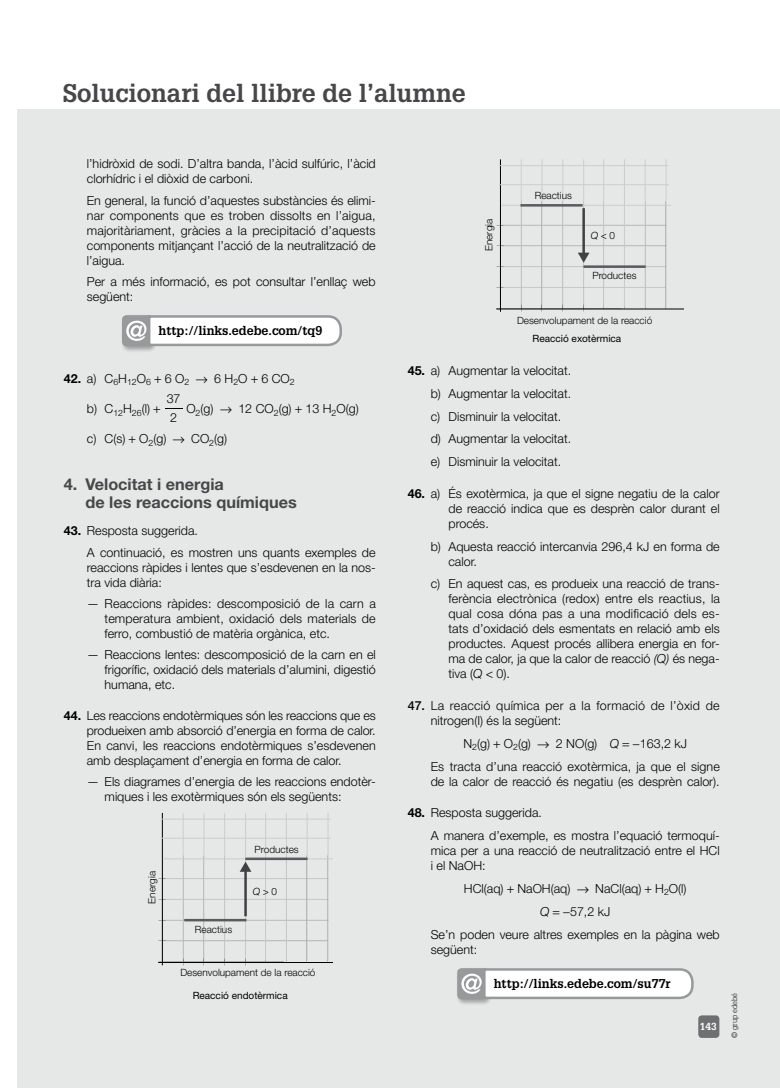
<style>
.page{position:relative;width:780px;height:1088px;background:#fff}
.page>*{position:absolute;margin:0;border:0;box-sizing:border-box;transform-origin:0 0}
.t1{font:700 25px "Glypha LT Std";color:#474749}
.t2{font:700 16.25px/18.8px "Helvetica Neue LT Std";color:#474749}
.t3{font:300 12.5px/15px "Helvetica Neue LT Std";color:#000}
.t4{font:300 12.5px/15px "Helvetica Neue LT Std";letter-spacing:.02em;color:#000}
.t5{font:700 12.5px "Glypha LT Std";color:#000}
.t6{font:300 10px "Helvetica Neue LT Std";color:#000}
.t7{font:10px "Helvetica Neue LT Std";color:#000}
.t8{font:italic 300 10px "Helvetica Neue LT Std";color:#000}
.t9{font:700 10px "Glypha LT Std";color:#fff}
.t10{font:300 7.5px "Glypha LT Std";color:#000}
.s1{font-weight:700}
.s2{font-style:normal}
.s3{font-style:italic}
.s4{font-weight:500}
</style>
<div class="page">
<div style="left:18px;top:110px;width:762px;height:978px;background:#e6e7e7"></div>
<div style="left:121px;top:314px;width:36px;height:39px;background:#000;opacity:.3"></div>
<svg style="left:122px;top:314px;width:220px;height:33px"></svg>
<hr style="left:158px;top:962px;width:174px;height:1px;background:#000">
<hr style="left:162px;top:813px;width:1px;height:152px;background:#000">
<hr style="left:163px;top:878px;width:82px;height:1px;background:#cdcdcf">
<hr style="left:163px;top:899px;width:82px;height:1px;background:#cdcdcf">
<hr style="left:163px;top:920px;width:82px;height:1px;background:#cdcdcf">
<hr style="left:163px;top:941px;width:82px;height:1px;background:#cdcdcf">
<hr style="left:183px;top:813px;width:1px;height:147px;background:#cdcdcf">
<hr style="left:204px;top:813px;width:1px;height:147px;background:#cdcdcf">
<hr style="left:224px;top:813px;width:1px;height:147px;background:#cdcdcf">
<hr style="left:245px;top:813px;width:1px;height:147px;background:#cdcdcf">
<hr style="left:246px;top:878px;width:82px;height:1px;background:#cdcdcf">
<hr style="left:246px;top:899px;width:82px;height:1px;background:#cdcdcf">
<hr style="left:246px;top:920px;width:82px;height:1px;background:#cdcdcf">
<hr style="left:245px;top:941px;width:83px;height:1px;background:#cdcdcf">
<hr style="left:265px;top:813px;width:1px;height:147px;background:#cdcdcf">
<hr style="left:286px;top:813px;width:1px;height:147px;background:#cdcdcf">
<hr style="left:307px;top:813px;width:1px;height:147px;background:#cdcdcf">
<hr style="left:328px;top:813px;width:1px;height:147px;background:#cdcdcf">
<hr style="left:163px;top:858px;width:169px;height:1px;background:#cdcdcf">
<hr style="left:161px;top:838px;width:170px;height:1px;background:#cdcdcf">
<hr style="left:161px;top:819px;width:169px;height:1px;background:#cdcdcf">
<hr style="left:184px;top:919px;width:62px;height:2px;background:#595a5c">
<hr style="left:245px;top:857px;width:62px;height:3px;background:#595a5c">
<hr style="left:244px;top:870px;width:3px;height:46px;background:#414143">
<svg style="left:240px;top:861px;width:11px;height:11px"></svg>
<hr style="left:496px;top:308px;width:187px;height:1px;background:#000">
<hr style="left:500px;top:159px;width:1px;height:153px;background:#000">
<hr style="left:501px;top:225px;width:82px;height:1px;background:#cdcdcf">
<hr style="left:501px;top:246px;width:82px;height:1px;background:#cdcdcf">
<hr style="left:501px;top:266px;width:82px;height:1px;background:#cdcdcf">
<hr style="left:501px;top:287px;width:82px;height:1px;background:#cdcdcf">
<hr style="left:521px;top:159px;width:1px;height:148px;background:#cdcdcf">
<hr style="left:541px;top:159px;width:1px;height:148px;background:#cdcdcf">
<hr style="left:562px;top:159px;width:1px;height:148px;background:#cdcdcf">
<hr style="left:583px;top:159px;width:1px;height:148px;background:#cdcdcf">
<hr style="left:584px;top:225px;width:82px;height:1px;background:#cdcdcf">
<hr style="left:584px;top:246px;width:82px;height:1px;background:#cdcdcf">
<hr style="left:584px;top:266px;width:82px;height:1px;background:#cdcdcf">
<hr style="left:583px;top:287px;width:82px;height:1px;background:#cdcdcf">
<hr style="left:603px;top:159px;width:1px;height:148px;background:#cdcdcf">
<hr style="left:624px;top:159px;width:1px;height:148px;background:#cdcdcf">
<hr style="left:645px;top:159px;width:1px;height:148px;background:#cdcdcf">
<hr style="left:665px;top:159px;width:1px;height:148px;background:#cdcdcf">
<hr style="left:501px;top:205px;width:169px;height:1px;background:#cdcdcf">
<hr style="left:499px;top:184px;width:170px;height:1px;background:#cdcdcf">
<hr style="left:498px;top:165px;width:170px;height:1px;background:#cdcdcf">
<hr style="left:520px;top:204px;width:62px;height:3px;background:#595a5c">
<hr style="left:583px;top:265px;width:62px;height:3px;background:#595a5c">
<hr style="left:582px;top:208px;width:3px;height:46px;background:#414143">
<svg style="left:578px;top:253px;width:11px;height:10px"></svg>
<div style="left:456px;top:967px;width:36px;height:39px;background:#000;opacity:.3"></div>
<svg style="left:457px;top:967px;width:237px;height:33px"></svg>
<div style="left:698px;top:1015px;width:21px;height:23px;background:#6e6f71;border-radius:4px"></div>
<svg style="left:165px;top:408px;width:17px;height:1px"></svg>
<h1 class="t1" style="left:63px;top:77px;width:404px">Solucionari del llibre de l’alumne</h1>
<p class="t3" style="left:87px;top:156px;width:290px">l’hidròxid de sodi. D’altra banda, l’àcid sulfúric, l’àcid clorhídric i el diòxid de carboni.</p>
<p class="t3" style="left:87px;top:193px;width:290px;text-align:justify">En general, la funció d’aquestes substàncies és elimi&shy;nar components que es troben dissolts en l’aigua, majoritàriament, gràcies a la precipitació d’aquests components mitjançant l’acció de la neutralització de l’aigua.</p>
<p class="t3" style="left:87px;top:274px;width:290px">Per a més informació, es pot consultar l’enllaç web següent:</p>
<p class="t5" style="left:158px;top:323px;width:165px">http://links.edebe.com/tq9</p>
<p class="t3" style="left:64px;top:371px;width:232px"><span class="s1">42.</span> a) C<sub>6</sub>H<sub>12</sub>O<sub>6</sub> 6 O<sub>2</sub> → 6 H<sub>2</sub>O 6 CO<sub>2</sub></p>
<p class="t3" style="left:87px;top:401px;width:65px">b) C<sub>12</sub>H<sub>26</sub>(l)</p>
<p class="t3" style="left:167px;top:389px;width:15px;line-height:19px">37<br>2</p>
<p class="t3" style="left:186px;top:401px;width:174px">O<sub>2</sub>(g) → 12 CO<sub>2</sub>(g) 13 H<sub>2</sub>O(g)</p>
<p class="t3" style="left:87px;top:431px;width:142px">c) C(s) O<sub>2</sub>(g) → CO<sub>2</sub>(g)</p>
<h2 class="t2" style="left:85px;top:474px;width:213px;text-indent:-22px">4. Velocitat i energia<br>de les reaccions químiques</h2>
<p class="t3" style="left:87px;top:520px;width:290px;line-height:21.4px;text-indent:-23px"><span class="s1">43.</span> Resposta suggerida.<br>A continuació, es mostren uns quants exemples de</p>
<p class="t3" style="left:87px;top:559px;width:290px">reaccions ràpides i lentes que s’esdevenen en la nos&shy;tra vida diària:</p>
<p class="t3" style="left:105px;top:596px;width:273px;text-align:justify;text-indent:-18px">— Reaccions ràpides: descomposició de la carn a temperatura ambient, oxidació dels materials de ferro, combustió de matèria orgànica, etc.</p>
<p class="t3" style="left:105px;top:647px;width:273px;text-align:justify;text-indent:-18px">— Reaccions lentes: descomposició de la carn en el frigorífic, oxidació dels materials d’alumini, digestió humana, etc.</p>
<p class="t3" style="left:87px;top:707px;width:290px;text-align:justify;text-indent:-23px"><span class="s1">44.</span> Les reaccions endotèrmiques són les reaccions que es produeixen amb absorció d’energia en forma de calor.<br>En canvi, les reaccions endotèrmiques s’esdevenen amb desplaçament d’energia en forma de calor.</p>
<p class="t3" style="left:105px;top:774px;width:273px;text-indent:-18px">— Els diagrames d’energia de les reaccions endotèr&shy;miques i les exotèrmiques són els següents:</p>
<p class="t6" style="left:146px;top:903px;width:34px;rotate:-90deg">Energia</p>
<p class="t6" style="left:254px;top:843px;width:46px">Productes</p>
<p class="t6" style="left:195px;top:923px;width:39px">Reactius</p>
<p class="t8" style="left:253px;top:886px;width:26px">Q <span class="s2">0</span></p>
<p class="t6" style="left:180px;top:966px;width:137px">Desenvolupament de la reacció</p>
<p class="t7" style="left:193px;top:990px;width:97px">Reacció endotèrmica</p>
<p class="t6" style="left:482px;top:251px;width:34px;rotate:-90deg">Energia</p>
<p class="t6" style="left:534px;top:190px;width:39px">Reactius</p>
<p class="t8" style="left:591px;top:229px;width:26px">Q <span class="s2">0</span></p>
<p class="t6" style="left:592px;top:270px;width:46px">Productes</p>
<p class="t6" style="left:517px;top:314px;width:137px">Desenvolupament de la reacció</p>
<p class="t7" style="left:532px;top:332px;width:90px">Reacció exotèrmica</p>
<p class="t3" style="left:431px;top:359px;width:142px;line-height:22.8px;text-indent:-23px"><span class="s1">45.</span> a) Augmentar la velocitat. b) Augmentar la velocitat. c) Disminuir la velocitat. d) Augmentar la velocitat. e) Disminuir la velocitat.</p>
<p class="t3" style="left:448px;top:485px;width:273px;text-align:justify;text-indent:-41px"><span class="s1">46.</span> a) És exotèrmica, ja que el signe negatiu de la calor de reacció indica que es desprèn calor durant el procés.</p>
<p class="t3" style="left:448px;top:538px;width:273px;text-indent:-18px">b) Aquesta reacció intercanvia 296,4 kJ en forma de calor.</p>
<p class="t3" style="left:448px;top:576px;width:273px;text-align:justify;text-indent:-18px">c) En aquest cas, es produeix una reacció de trans&shy;ferència electrònica (redox) entre els reactius, la qual cosa dóna pas a una modificació dels es&shy;tats d’oxidació dels esmentats en relació amb els productes. Aquest procés allibera energia en for&shy;ma de calor, ja que la calor de reacció <span class="s3">(Q)</span> és nega&shy;tiva (<span class="s3">Q</span> 0).</p>
<p class="t4" style="left:431px;top:698px;width:290px;text-indent:-23px"><span class="s4">47.</span> La reacció química per a la formació de l’òxid de nitrogen(I) és la següent:</p>
<p class="t3" style="left:431px;top:732px;width:290px;line-height:22.8px;text-align:center">N<sub>2</sub>(g) O<sub>2</sub>(g) → 2 NO(g) <span class="s3">Q</span> −163,2 kJ<br>Es tracta d’una reacció exotèrmica, ja que el signe</p>
<p class="t3" style="left:431px;top:773px;width:290px">de la calor de reacció és negatiu (es desprèn calor).</p>
<p class="t3" style="left:431px;top:801px;width:290px;line-height:22.8px;text-indent:-23px"><span class="s1">48.</span> Resposta suggerida.<br>A manera d’exemple, es mostra l’equació termoquí-</p>
<p class="t3" style="left:431px;top:843px;width:290px">mica per a una reacció de neutralització entre el HCl i el NaOH:</p>
<p class="t3" style="left:431px;top:877px;width:290px;line-height:22.8px;text-align:center">HCl(aq) NaOH(aq) → NaCl(aq) H<sub>2</sub>O(l)<br><span class="s3">Q</span> −57,2 kJ<br>Se’n poden veure altres exemples en la pàgina web</p>
<p class="t3" style="left:431px;top:941px;width:48px">següent:</p>
<p class="t5" style="left:493px;top:975px;width:178px">http://links.edebe.com/su77r</p>
<p class="t9" style="left:700px;top:1020px;width:18px">143</p>
<p class="t10" style="left:730px;top:1038px;width:46px;rotate:-90deg">© grup edebé</p>
</div>
